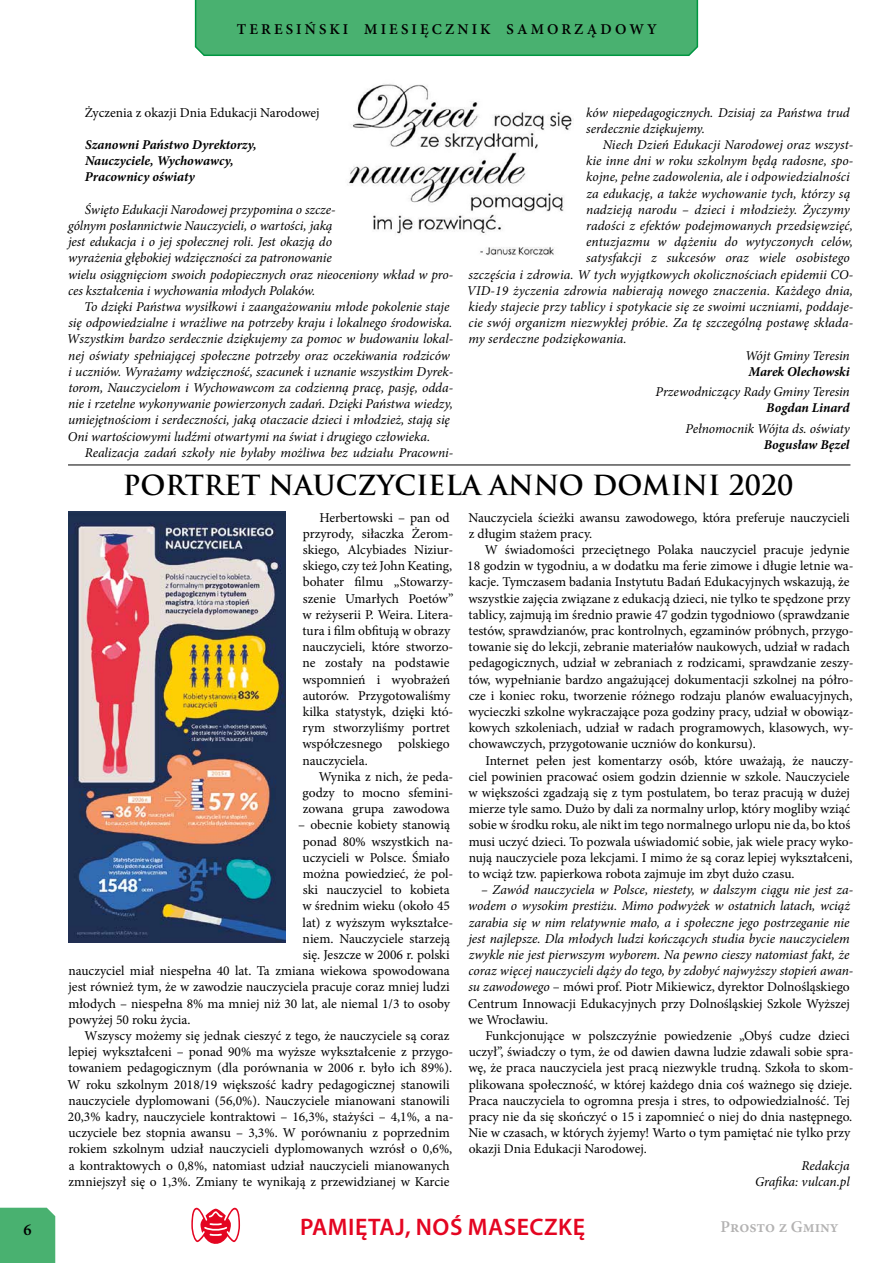
<style>
.page{position:relative;width:893px;height:1263px;background:#fff}
.page>*{position:absolute;margin:0;border:0;box-sizing:border-box;transform-origin:0 0}
.t1{font:700 27px "Trajan Pro";color:#000}
.t2{font:600 24px "Myriad Pro";letter-spacing:.02em;color:#e40521}
.t3{font:600 16.5px "Minion Pro";color:#b3b2b2}
.t4{font:600 16.5px "Minion Pro";color:#000}
.t5{font:600 15px "Minion Pro";letter-spacing:.21em;color:#000}
.t6{font:13.5px/16.2px "Minion Pro";color:#000}
.t7{font:italic 13.5px/16.2px "Minion Pro";letter-spacing:-.005em;color:#000}
.t8{font:italic 700 13.5px/16.2px "Minion Pro";letter-spacing:-.005em;color:#000}
.s1{font-style:normal}
</style>
<div class="page">
<div style="left:194px;top:0;width:505px;height:56px;background:#49b170"></div>
<div style="left:0;top:1208px;width:55px;height:55px;background:#49b170"></div>
<img style="left:68px;top:512px;width:217px;height:430px">
<img style="left:347px;top:84px;width:225px;height:171px">
<hr style="left:68px;top:465px;width:782px;height:1px;background:#000">
<svg style="left:191px;top:1208px;width:49px;height:36px"></svg>
<p class="t5" style="left:237px;top:19px;width:422px">TERESIŃSKI MIESIĘCZNIK SAMORZĄDOWY</p>
<p class="t6" style="left:85px;top:104px;width:236px">Życzenia z okazji Dnia Edukacji Narodowej</p>
<p class="t8" style="left:85px;top:136px;width:173px">Szanowni Państwo Dyrektorzy,<br>Nauczyciele, Wychowawcy,<br>Pracownicy oświaty</p>
<p class="t7" style="left:68px;top:201px;width:387px;text-indent:17px">Święto Edukacji Narodowej przypomina o szcze-<br>gólnym posłannictwie Nauczycieli, o wartości, jaką<br>jest edukacja i o jej społecznej roli. Jest okazją do<br>wyrażenia głębokiej wdzięczności za patronowanie<br>wielu osiągnięciom swoich podopiecznych oraz nieoceniony wkład w pro&shy;ces kształcenia i wychowania młodych Polaków.</p>
<p class="t7" style="left:67px;top:298px;width:388px;text-indent:17px">To dzięki Państwa wysiłkowi i zaangażowaniu młode pokolenie staje się odpowiedzialne i wrażliwe na potrzeby kraju i lokalnego środowiska.<br>Wszystkim bardzo serdecznie dziękujemy za pomoc w budowaniu lokal&shy;nej oświaty spełniającej społeczne potrzeby oraz oczekiwania rodziców i uczniów. Wyrażamy wdzięczność, szacunek i uznanie wszystkim Dyrek&shy;torom, Nauczycielom i Wychowawcom za codzienną pracę, pasję, odda&shy;nie i rzetelne wykonywanie powierzonych zadań. Dzięki Państwa wiedzy, umiejętnościom i serdeczności, jaką otaczacie dzieci i młodzież, stają się Oni wartościowymi ludźmi otwartymi na świat i drugiego człowieka.</p>
<p class="t7" style="left:85px;top:444px;width:370px">Realizacja zadań szkoły nie byłaby możliwa bez udziału Pracowni-</p>
<p class="t7" style="left:586px;top:104px;width:265px">ków niepedagogicznych. Dzisiaj za Państwa trud serdecznie dziękujemy.</p>
<p class="t7" style="left:603px;top:136px;width:252px">Niech Dzień Edukacji Narodowej oraz wszyst-</p>
<p class="t7" style="left:586px;top:153px;width:269px">kie inne dni w roku szkolnym będą radosne, spo-</p>
<p class="t7" style="left:586px;top:169px;width:265px">kojne, pełne zadowolenia, ale i odpowiedzialności</p>
<p class="t7" style="left:586px;top:185px;width:265px">za edukację, a także wychowanie tych, którzy są</p>
<p class="t7" style="left:586px;top:201px;width:265px">nadzieją narodu – dzieci i młodzieży. Życzymy</p>
<p class="t7" style="left:586px;top:217px;width:268px">radości z efektów podejmowanych przedsięwzięć,</p>
<p class="t7" style="left:586px;top:234px;width:268px">entuzjazmu w dążeniu do wytyczonych celów,</p>
<p class="t7" style="left:586px;top:250px;width:265px">satysfakcji z sukcesów oraz wiele osobistego</p>
<p class="t7" style="left:468px;top:266px;width:386px">szczęścia i zdrowia. W tych wyjątkowych okolicznościach epidemii CO-</p>
<p class="t7" style="left:467px;top:282px;width:388px">VID-19 życzenia zdrowia nabierają nowego znaczenia. Każdego dnia,</p>
<p class="t7" style="left:469px;top:298px;width:386px">kiedy stajecie przy tablicy i spotykacie się ze swoimi uczniami, poddaje-</p>
<p class="t7" style="left:468px;top:315px;width:386px">cie swój organizm niezwykłej próbie. Za tę szczególną postawę składa-</p>
<p class="t7" style="left:468px;top:331px;width:160px">my serdeczne podziękowania.</p>
<p class="t7" style="left:745px;top:347px;width:106px">Wójt Gminy Teresin</p>
<p class="t8" style="left:748px;top:363px;width:103px">Marek Olechowski</p>
<p class="t7" style="left:656px;top:384px;width:196px">Przewodniczący Rady Gminy Teresin</p>
<p class="t8" style="left:766px;top:400px;width:85px">Bogdan Linard</p>
<p class="t7" style="left:685px;top:420px;width:166px">Pełnomocnik Wójta ds. oświaty</p>
<p class="t8" style="left:764px;top:436px;width:87px">Bogusław Bęzel</p>
<h1 class="t1" style="left:123px;top:468px;width:672px">PORTRET NAUCZYCIELA ANNO DOMINI 2020</h1>
<p class="t6" style="left:302px;top:509px;width:153px;text-indent:17px">Herbertowski – pan od przyrody, siłaczka Żerom&shy;skiego, Alcybiades Niziur&shy;skiego, czy też John Keating, bohater filmu „Stowarzy&shy;szenie Umarłych Poetów” w reżyserii P. Weira. Litera&shy;tura i film obfitują w obrazy nauczycieli, które stworzo&shy;ne zostały na podstawie wspomnień i wyobrażeń autorów. Przygotowaliśmy kilka statystyk, dzięki któ&shy;rym stworzyliśmy portret współczesnego polskiego nauczyciela.</p>
<p class="t6" style="left:303px;top:768px;width:152px;text-align:justify;text-indent:16px">Wynika z nich, że peda&shy;godzy to mocno sfemini&shy;zowana grupa zawodowa</p>
<p class="t6" style="left:298px;top:817px;width:153px">– obecnie kobiety stanowią</p>
<p class="t6" style="left:303px;top:833px;width:152px">ponad 80% wszystkich na-</p>
<p class="t6" style="left:303px;top:849px;width:148px">uczycieli w Polsce. Śmiało</p>
<p class="t6" style="left:303px;top:866px;width:152px">można powiedzieć, że pol-</p>
<p class="t6" style="left:303px;top:882px;width:148px">ski nauczyciel to kobieta</p>
<p class="t6" style="left:302px;top:898px;width:149px">w średnim wieku (około 45</p>
<p class="t6" style="left:303px;top:914px;width:152px">lat) z wyższym wykształce-</p>
<p class="t6" style="left:303px;top:930px;width:149px">niem. Nauczyciele starzeją</p>
<p class="t6" style="left:303px;top:947px;width:148px">się. Jeszcze w 2006 r. polski</p>
<p class="t6" style="left:68px;top:963px;width:383px">nauczyciel miał niespełna 40 lat. Ta zmiana wiekowa spowodowana</p>
<p class="t6" style="left:68px;top:979px;width:383px">jest również tym, że w zawodzie nauczyciela pracuje coraz mniej ludzi</p>
<p class="t6" style="left:68px;top:995px;width:383px">młodych – niespełna 8% ma mniej niż 30 lat, ale niemal 1/3 to osoby</p>
<p class="t6" style="left:69px;top:1011px;width:123px">powyżej 50 roku życia.</p>
<p class="t6" style="left:85px;top:1028px;width:367px">Wszyscy możemy się jednak cieszyć z tego, że nauczyciele są coraz</p>
<p class="t6" style="left:68px;top:1044px;width:386px">lepiej wykształceni – ponad 90% ma wyższe wykształcenie z przygo-</p>
<p class="t6" style="left:68px;top:1060px;width:385px">towaniem pedagogicznym (dla porównania w 2006 r. było ich 89%).</p>
<p class="t6" style="left:68px;top:1076px;width:384px">W roku szkolnym 2018/19 większość kadry pedagogicznej stanowili</p>
<p class="t6" style="left:68px;top:1092px;width:383px">nauczyciele dyplomowani (56,0%). Nauczyciele mianowani stanowili</p>
<p class="t6" style="left:68px;top:1109px;width:387px">20,3% kadry, nauczyciele kontraktowi – 16,3%, stażyści – 4,1%, a na-</p>
<p class="t6" style="left:68px;top:1125px;width:383px">uczyciele bez stopnia awansu – 3,3%. W porównaniu z poprzednim</p>
<p class="t6" style="left:68px;top:1141px;width:385px">rokiem szkolnym udział nauczycieli dyplomowanych wzrósł o 0,6%,</p>
<p class="t6" style="left:69px;top:1157px;width:383px">a kontraktowych o 0,8%, natomiast udział nauczycieli mianowanych</p>
<p class="t6" style="left:69px;top:1173px;width:382px">zmniejszył się o 1,3%. Zmiany te wynikają z przewidzianej w Karcie</p>
<p class="t6" style="left:468px;top:509px;width:383px">Nauczyciela ścieżki awansu zawodowego, która preferuje nauczycieli z długim stażem pracy.</p>
<p class="t6" style="left:467px;top:542px;width:388px;text-indent:18px">W świadomości przeciętnego Polaka nauczyciel pracuje jedynie 18 godzin w tygodniu, a w dodatku ma ferie zimowe i długie letnie wa&shy;kacje. Tymczasem badania Instytutu Badań Edukacyjnych wskazują, że wszystkie zajęcia związane z edukacją dzieci, nie tylko te spędzone przy tablicy, zajmują im średnio prawie 47 godzin tygodniowo (sprawdzanie testów, sprawdzianów, prac kontrolnych, egzaminów próbnych, przygo&shy;towanie się do lekcji, zebranie materiałów naukowych, udział w radach pedagogicznych, udział w zebraniach z rodzicami, sprawdzanie zeszy&shy;tów, wypełnianie bardzo angażującej dokumentacji szkolnej na półro&shy;cze i koniec roku, tworzenie różnego rodzaju planów ewaluacyjnych, wycieczki szkolne wykraczające poza godziny pracy, udział w obowiąz&shy;kowych szkoleniach, udział w radach programowych, klasowych, wy&shy;chowawczych, przygotowanie uczniów do konkursu).</p>
<p class="t6" style="left:468px;top:752px;width:387px;text-indent:17px">Internet pełen jest komentarzy osób, które uważają, że nauczy&shy;ciel powinien pracować osiem godzin dziennie w szkole. Nauczyciele w większości zgadzają się z tym postulatem, bo teraz pracują w dużej mierze tyle samo. Dużo by dali za normalny urlop, który mogliby wziąć sobie w środku roku, ale nikt im tego normalnego urlopu nie da, bo ktoś musi uczyć dzieci. To pozwala uświadomić sobie, jak wiele pracy wyko&shy;nują nauczyciele poza lekcjami. I mimo że są coraz lepiej wykształceni, to wciąż tzw. papierkowa robota zajmuje im zbyt dużo czasu.</p>
<p class="t7" style="left:468px;top:882px;width:387px;text-indent:13px">– Zawód nauczyciela w Polsce, niestety, w dalszym ciągu nie jest za&shy;wodem o wysokim prestiżu. Mimo podwyżek w ostatnich latach, wciąż zarabia się w nim relatywnie mało, a i społeczne jego postrzeganie nie jest najlepsze. Dla młodych ludzi kończących studia bycie nauczycielem zwykle nie jest pierwszym wyborem. Na pewno cieszy natomiast fakt, że coraz więcej nauczycieli dąży do tego, by zdobyć najwyższy stopień awan&shy;su zawodowego <span class="s1">– mówi prof. Piotr Mikiewicz, dyrektor Dolnośląskiego Centrum Innowacji Edukacyjnych przy Dolnośląskiej Szkole Wyższej we Wrocławiu.</span></p>
<p class="t6" style="left:468px;top:1028px;width:387px;text-indent:17px">Funkcjonujące w polszczyźnie powiedzenie „Obyś cudze dzieci uczył”, świadczy o tym, że od dawien dawna ludzie zdawali sobie spra&shy;wę, że praca nauczyciela jest pracą niezwykle trudną. Szkoła to skom&shy;plikowana społeczność, w której każdego dnia coś ważnego się dzieje.<br>Praca nauczyciela to ogromna presja i stres, to odpowiedzialność. Tej pracy nie da się skończyć o 15 i zapomnieć o niej do dnia następnego.<br>Nie w czasach, w których żyjemy! Warto o tym pamiętać nie tylko przy okazji Dnia Edukacji Narodowej.</p>
<p class="t7" style="left:755px;top:1157px;width:96px;text-align:right">Redakcja<br>Grafika: vulcan.pl</p>
<h2 class="t2" style="left:300px;top:1211px;width:287px">PAMIĘTAJ, NOŚ MASECZKĘ</h2>
<p class="t4" style="left:24px;top:1218px;width:10px">6</p>
<p class="t3" style="left:720px;top:1215px;width:120px">PROSTO Z GMINY</p>
</div>
